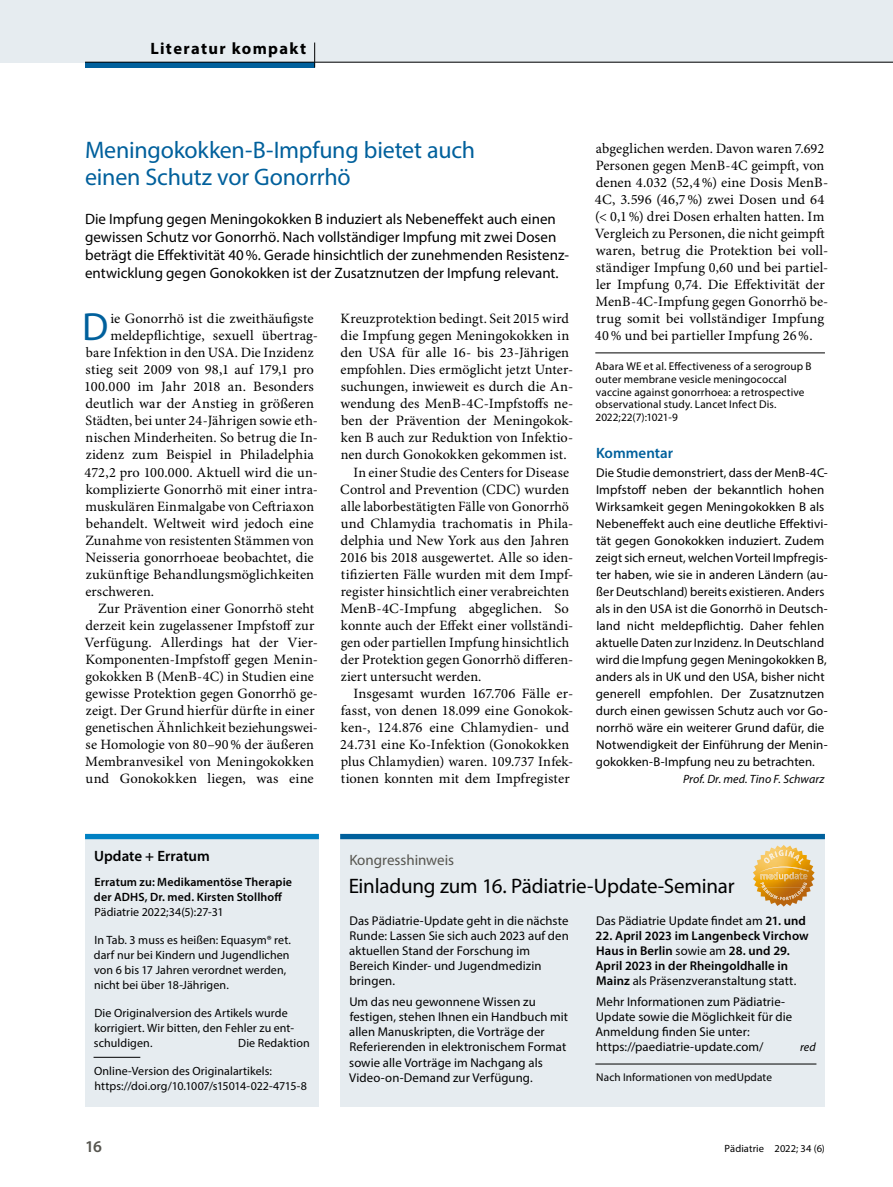
<style>
.page{position:relative;width:893px;height:1187px;background:#fff}
.page>*{position:absolute;margin:0;border:0;box-sizing:border-box;transform-origin:0 0}
.Para_Initial_2{font:39.45px "Myriad Pro";color:#00609c}
.Title_2{font:24px/27px "Myriad Pro";letter-spacing:-.01em;color:#00609c}
.Title_x{font:21px "Myriad Pro";letter-spacing:-.01em;color:#000}
.t1{font:700 16.5px "Myriad Pro";letter-spacing:.08em;color:#000}
.t2{font:600 16.5px "Myriad Pro";color:#56554f}
.Trailer_2{font:15px/18px "Myriad Pro";color:#000}
.SuperTitle_Box{font:15px "Myriad Pro";letter-spacing:-.005em;color:#56554f}
.Categories_x{font:600 15px "Myriad Pro";color:#000}
.SectionHeading_1_x{font:600 15px "Myriad Pro";color:#00609c}
.Para_Indent{font:14.25px/17px "Minion Pro";letter-spacing:.005em;color:#000}
.Para_Initial_2-2{font:14.25px "Minion Pro";letter-spacing:.005em;color:#000}
.Para_Meldung{font:12.75px/17px "Myriad Pro";letter-spacing:.01em;color:#000}
.Para_Box{font:12.75px/15px "Myriad Pro";letter-spacing:.005em;color:#000}
.Para_Box-2{font:600 12.75px/15px "Myriad Pro";letter-spacing:.005em;color:#000}
.Para_Erratum{font:12px/15px "Myriad Pro";letter-spacing:.01em;color:#000}
.Article_Note_Erratum{font:12px/15px "Myriad Pro";letter-spacing:.005em;color:#000}
.Title_Erratum{font:600 12px/15px "Myriad Pro";letter-spacing:.01em;color:#000}
.Para_Meldung-2{font:italic 12px "Myriad Pro";letter-spacing:.005em;color:#000}
.Para_Box-3{font:italic 12px "Myriad Pro";color:#000}
.Source_x{font:11.25px/12.8px "Myriad Pro";letter-spacing:.01em;color:#000}
.t3{font:10.5px "Myriad Pro";letter-spacing:.01em;color:#000}
.s1{font-weight:600}
.s2{font-weight:400}
</style>
<div class="page">
<div style="left:0;top:0;width:892px;height:62px;background:#e6ecf0"></div>
<hr style="left:595px;top:352px;width:230px;height:1px;background:#000">
<div style="left:340px;top:833px;width:485px;height:273px;background:#e6ecf0"></div>
<div style="left:340px;top:833px;width:485px;height:6px;background:#00609c"></div>
<hr style="left:595px;top:1063px;width:221px;height:1px;background:#000">
<img style="left:770px;top:845px;width:27px;height:4px">
<img style="left:757px;top:887px;width:54px;height:19px">
<img style="left:753px;top:849px;width:62px;height:38px">
<img style="left:759px;top:866px;width:50px;height:6px">
<svg style="left:764px;top:850px;width:39px;height:14px"></svg>
<svg style="left:760px;top:870px;width:49px;height:30px"></svg>
<div style="left:85px;top:62px;width:230px;height:5px;background:#00609c"></div>
<hr style="left:85px;top:62px;width:230px;height:1px;background:#000">
<hr style="left:315px;top:62px;width:578px;height:1px;background:#000">
<svg style="left:314px;top:43px;width:1px;height:24px"></svg>
<div style="left:85px;top:833px;width:234px;height:273px;background:#e6ecf0"></div>
<div style="left:85px;top:833px;width:234px;height:6px;background:#0081c3"></div>
<hr style="left:94px;top:1056px;width:46px;height:1px;background:#000">
<p class="t1" style="left:150px;top:37px;width:157px">Literatur kompakt</p>
<p class="Title_2" style="left:85px;top:136px;width:392px">Meningokokken-B-Impfung bietet auch einen Schutz vor Gonorrhö</p>
<p class="Trailer_2" style="left:85px;top:209px;width:485px">Die Impfung gegen Meningokokken B induziert als Nebeneffekt auch einen gewissen Schutz vor Gonorrhö. Nach vollständiger Impfung mit zwei Dosen beträgt die Effektivität 40%. Gerade hinsichtlich der zunehmenden Resistenz&shy;entwicklung gegen Gonokokken ist der Zusatznutzen der Impfung relevant.</p>
<p class="Para_Initial_2" style="left:82px;top:303px;width:28px">D</p>
<p class="Para_Initial_2-2" style="left:110px;top:310px;width:205px">ie Gonorrhö ist die zweithäufigste</p>
<p class="Para_Indent" style="left:341px;top:311px;width:234px">Kreuzprotektion bedingt. Seit 2015 wird die Impfung gegen Meningokokken in den USA für alle 16- bis 23-Jährigen empfohlen. Dies ermöglicht jetzt Unter&shy;suchungen, inwieweit es durch die An&shy;wendung des MenB-4C-Impfstoffs ne&shy;ben der Prävention der Meningokok&shy;ken B auch zur Reduktion von Infektio&shy;nen durch Gonokokken gekommen ist.</p>
<p class="Para_Indent" style="left:340px;top:464px;width:234px;text-indent:13px">In einer Studie des Centers for Disease Control and Prevention (CDC) wurden alle laborbestätigten Fälle von Gonorrhö und Chlamydia trachomatis in Phila&shy;delphia und New York aus den Jahren 2016 bis 2018 ausgewertet. Alle so iden&shy;tifizierten Fälle wurden mit dem Impf&shy;register hinsichtlich einer verabreichten MenB-4C-Impfung abgeglichen. So konnte auch der Effekt einer vollständi&shy;gen oder partiellen Impfung hinsichtlich der Protektion gegen Gonorrhö differen&shy;ziert untersucht werden.</p>
<p class="Para_Indent" style="left:340px;top:685px;width:234px;text-indent:13px">Insgesamt wurden 167.706 Fälle er&shy;fasst, von denen 18.099 eine Gonokok&shy;ken-, 124.876 eine Chlamydien- und 24.731 eine Ko-Infektion (Gonokokken plus Chlamydien) waren. 109.737 Infek&shy;tionen konnten mit dem Impfregister</p>
<p class="Para_Initial_2-2" style="left:111px;top:327px;width:207px">meldepflichtige, sexuell übertrag-</p>
<p class="Para_Initial_2-2" style="left:86px;top:344px;width:229px">bare Infektion in den USA. Die Inzidenz</p>
<p class="Para_Initial_2-2" style="left:86px;top:361px;width:230px">stieg seit 2009 von 98,1 auf 179,1 pro</p>
<p class="Para_Initial_2-2" style="left:84px;top:378px;width:231px">100.000 im Jahr 2018 an. Besonders</p>
<p class="Para_Initial_2-2" style="left:85px;top:395px;width:230px">deutlich war der Anstieg in größeren</p>
<p class="Para_Initial_2-2" style="left:86px;top:412px;width:234px">Städten, bei unter 24-Jährigen sowie eth-</p>
<p class="Para_Initial_2-2" style="left:86px;top:429px;width:234px">nischen Minderheiten. So betrug die In-</p>
<p class="Para_Initial_2-2" style="left:86px;top:446px;width:230px">zidenz zum Beispiel in Philadelphia</p>
<p class="Para_Initial_2-2" style="left:85px;top:463px;width:235px">472,2 pro 100.000. Aktuell wird die un-</p>
<p class="Para_Initial_2-2" style="left:86px;top:480px;width:234px">komplizierte Gonorrhö mit einer intra-</p>
<p class="Para_Initial_2-2" style="left:86px;top:497px;width:230px">muskulären Einmalgabe von Ceftriaxon</p>
<p class="Para_Initial_2-2" style="left:86px;top:514px;width:229px">behandelt. Weltweit wird jedoch eine</p>
<p class="Para_Initial_2-2" style="left:85px;top:531px;width:230px">Zunahme von resistenten Stämmen von</p>
<p class="Para_Initial_2-2" style="left:86px;top:548px;width:230px">Neisseria gonorrhoeae beobachtet, die</p>
<p class="Para_Initial_2-2" style="left:86px;top:565px;width:230px">zukünftige Behandlungsmöglichkeiten</p>
<p class="Para_Initial_2-2" style="left:85px;top:582px;width:70px">erschweren.</p>
<p class="Para_Indent" style="left:84px;top:600px;width:235px;text-indent:14px">Zur Prävention einer Gonorrhö steht derzeit kein zugelassener Impfstoff zur Verfügung. Allerdings hat der Vier-Komponenten-Impfstoff gegen Menin&shy;gokokken B (MenB-4C) in Studien eine gewisse Protektion gegen Gonorrhö ge&shy;zeigt. Der Grund hierfür dürfte in einer genetischen Ähnlichkeit beziehungswei&shy;se Homologie von 80–90% der äußeren Membranvesikel von Meningokokken und Gonokokken liegen, was eine</p>
<p class="Para_Indent" style="left:595px;top:141px;width:235px">abgeglichen werden. Davon waren 7.692<br>Personen gegen MenB-4C geimpft, von denen 4.032 (52,4%) eine Dosis MenB-4C, 3.596 (46,7%) zwei Dosen und 64 (&lt; 0,1%) drei Dosen erhalten hatten. Im Vergleich zu Personen, die nicht geimpft waren, betrug die Protektion bei voll&shy;ständiger Impfung 0,60 und bei partiel&shy;ler Impfung 0,74. Die Effektivität der MenB-4C-Impfung gegen Gonorrhö be&shy;trug somit bei vollständiger Impfung 40% und bei partieller Impfung 26%.</p>
<p class="Source_x" style="left:596px;top:360px;width:218px">Abara WE et al. Effectiveness of a serogroup B outer membrane vesicle meningococcal vaccine against gonorrhoea: a retrospective observational study. Lancet Infect Dis.<br>2022;22(7):1021-9</p>
<p class="SectionHeading_1_x" style="left:596px;top:443px;width:79px">Kommentar</p>
<p class="Para_Meldung" style="left:596px;top:463px;width:233px">Die Studie demonstriert, dass der MenB-4C-Impfstoff neben der bekanntlich hohen Wirksamkeit gegen Meningokokken B als Nebeneffekt auch eine deutliche Effektivi&shy;tät gegen Gonokokken induziert. Zudem zeigt sich erneut, welchen Vorteil Impfregis&shy;ter haben, wie sie in anderen Ländern (au&shy;ßer Deutschland) bereits existieren. Anders als in den USA ist die Gonorrhö in Deutsch&shy;land nicht meldepflichtig. Daher fehlen aktuelle Daten zur Inzidenz. In Deutschland wird die Impfung gegen Meningokokken B, anders als in UK und den USA, bisher nicht generell empfohlen. Der Zusatznutzen durch einen gewissen Schutz auch vor Go&shy;norrhö wäre ein weiterer Grund dafür, die Notwendigkeit der Einführung der Menin&shy;gokokken-B-Impfung neu zu betrachten.</p>
<p class="Para_Meldung-2" style="left:683px;top:771px;width:143px">Prof. Dr. med. Tino F. Schwarz</p>
<p class="Categories_x" style="left:94px;top:846px;width:117px">Update + Erratum</p>
<p class="Title_Erratum" style="left:94px;top:874px;width:200px">Erratum zu: Medikamentöse Therapie der ADHS, Dr. med. Kirsten Stollhoff</p>
<p class="Para_Erratum" style="left:94px;top:904px;width:131px">Pädiatrie 2022;34(5):27-31</p>
<p class="Para_Erratum" style="left:94px;top:932px;width:199px">In Tab. 3 muss es heißen: Equasym® ret. darf nur bei Kindern und Jugendlichen von 6 bis 17 Jahren verordnet werden, nicht bei über 18-Jährigen.</p>
<p class="Para_Erratum" style="left:94px;top:1004px;width:202px">Die Originalversion des Artikels wurde korrigiert. Wir bitten, den Fehler zu ent&shy;schuldigen.</p>
<p class="Para_Erratum" style="left:238px;top:1034px;width:73px">Die Redaktion</p>
<p class="Article_Note_Erratum" style="left:94px;top:1062px;width:214px">Online-Version des Originalartikels: https://doi.org/10.1007/s15014-022-4715-8</p>
<p class="SuperTitle_Box" style="left:349px;top:850px;width:106px">Kongresshinweis</p>
<p class="Title_x" style="left:349px;top:872px;width:387px">Einladung zum 16. Pädiatrie-Update-Seminar</p>
<p class="Para_Box" style="left:349px;top:913px;width:221px">Das Pädiatrie-Update geht in die nächste<br>Runde: Lassen Sie sich auch 2023 auf den aktuellen Stand der Forschung im<br>Bereich Kinder- und Jugendmedizin bringen.</p>
<p class="Para_Box" style="left:349px;top:994px;width:221px">Um das neu gewonnene Wissen zu festigen, stehen Ihnen ein Handbuch mit allen Manuskripten, die Vorträge der Referierenden in elektronischem Format sowie alle Vorträge im Nachgang als Video-on-Demand zur Verfügung.</p>
<p class="Para_Box" style="left:596px;top:913px;width:211px">Das Pädiatrie Update findet am <span class="s1">21. und</span></p>
<p class="Para_Box-2" style="left:595px;top:927px;width:215px">22. April 2023 im Langenbeck Virchow Haus in Berlin <span class="s2">sowie am</span> 28. und 29.<br>April 2023 in der Rheingoldhalle in Mainz <span class="s2">als Präsenzveranstaltung statt.</span></p>
<p class="Para_Box" style="left:595px;top:994px;width:198px">Mehr Informationen zum Pädiatrie-Update sowie die Möglichkeit für die Anmeldung finden Sie unter: https://paediatrie-update.com/</p>
<p class="Para_Box-3" style="left:800px;top:1039px;width:17px">red</p>
<p class="Source_x" style="left:596px;top:1070px;width:177px">Nach Informationen von medUpdate</p>
<p class="t2" style="left:85px;top:1135px;width:18px">16</p>
<p class="t3" style="left:724px;top:1141px;width:102px">Pädiatrie 2022; 34 (6)</p>
</div>
